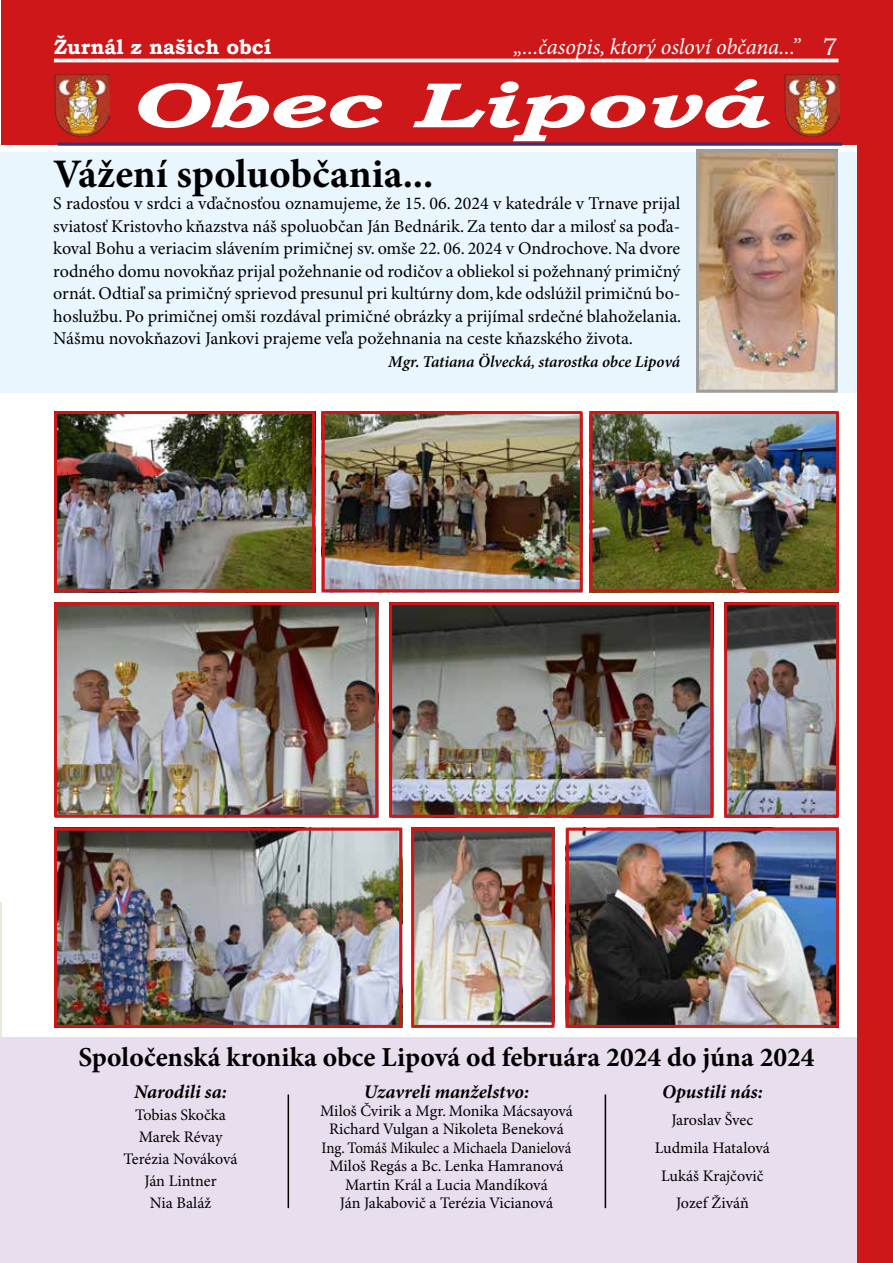
<style>
.page{position:relative;width:893px;height:1263px;background:#fff}
.page>*{position:absolute;margin:0;border:0;box-sizing:border-box;transform-origin:0 0}
.t1{font:italic 700 64.05px "Bookman Old Style";color:#fff;scale:1.58 1}
.t2{font:700 40.5px "Minion Pro";color:#000}
.t3{font:700 27.45px "Minion Pro";color:#000}
.t4{font:italic 22.5px "Minion Pro";letter-spacing:-.005em;color:#fff}
.t5{font:700 20.7px "Bookman Old Style";color:#fff}
.t6{font:italic 700 19.35px "Minion Pro";letter-spacing:-.005em;color:#000}
.t7{font:18px/22.5px "Minion Pro";letter-spacing:-.005em;color:#000;text-align:justify}
.t8{font:italic 600 16.5px "Minion Pro";letter-spacing:-.005em;color:#000}
.t9{font:16.05px/18.5px "Minion Pro";color:#000;text-align:center}
.s1{font-family:"Bookman Old Style";font-style:normal;font-size:24px}
</style>
<div class="page">
<hr style="left:0;top:903px;width:1px;height:360px;background:#e2edd9">
<img style="left:58px;top:415px;width:253px;height:173px">
<div style="left:54px;top:411px;width:261px;height:181px;border:3px solid #cd1719"></div>
<img style="left:593px;top:415px;width:242px;height:173px">
<div style="left:589px;top:411px;width:250px;height:181px;border:3px solid #cd1719"></div>
<img style="left:728px;top:606px;width:107px;height:208px">
<div style="left:724px;top:602px;width:115px;height:216px;border:3px solid #cd1719"></div>
<img style="left:393px;top:606px;width:316px;height:208px">
<div style="left:389px;top:602px;width:324px;height:216px;border:3px solid #cd1719"></div>
<img style="left:58px;top:606px;width:316px;height:208px">
<div style="left:54px;top:602px;width:324px;height:216px;border:3px solid #cd1719"></div>
<img style="left:326px;top:415px;width:253px;height:173px">
<div style="left:322px;top:411px;width:261px;height:181px;border:3px solid #cd1719"></div>
<img style="left:58px;top:832px;width:340px;height:192px">
<div style="left:54px;top:828px;width:348px;height:200px;border:3px solid #cd1719"></div>
<img style="left:570px;top:832px;width:265px;height:192px">
<div style="left:566px;top:828px;width:273px;height:200px;border:3px solid #cd1719"></div>
<img style="left:415px;top:832px;width:136px;height:192px">
<div style="left:411px;top:828px;width:144px;height:200px;border:3px solid #cd1719"></div>
<div style="left:0;top:152px;width:893px;height:241px;background:#eaf6fe"></div>
<div style="left:0;top:1037px;width:893px;height:226px;background:#e8deed"></div>
<div style="left:1px;top:0;width:892px;height:145px;background:#cd1719"></div>
<hr style="left:57px;top:143px;width:785px;height:3px;background:#283583">
<img style="left:55px;top:74px;width:55px;height:63px">
<img style="left:784px;top:74px;width:55px;height:63px">
<div style="left:858px;top:0;width:35px;height:1263px;background:#cd1719"></div>
<hr style="left:288px;top:1094px;width:1px;height:114px;background:#000">
<hr style="left:605px;top:1094px;width:1px;height:114px;background:#000">
<img style="left:700px;top:154px;width:134px;height:235px">
<div style="left:696px;top:150px;width:142px;height:243px;border:3px solid #9d9d9c"></div>
<hr style="left:54px;top:59px;width:784px;height:3px;background:#fff">
<p class="t5" style="left:54px;top:32px;width:219px">Žurnál z našich obcí</p>
<p class="t4" style="left:513px;top:33px;width:326px">„...časopis, ktorý osloví občana...” <span class="s1">7</span></p>
<h1 class="t1" style="left:128px;top:58px;width:405px">Obec Lipová</h1>
<h2 class="t2" style="left:53px;top:150px;width:382px">Vážení spoluobčania...</h2>
<p class="t7" style="left:53px;top:193px;width:629px">S radosťou v srdci a vďačnosťou oznamujeme, že 15. 06. 2024 v katedrále v Trnave prijal sviatosť Kristovho kňazstva náš spoluobčan Ján Bednárik. Za tento dar a milosť sa poďa&shy;koval Bohu a veriacim slávením primičnej sv. omše 22. 06. 2024 v Ondrochove. Na dvore rodného domu novokňaz prijal požehnanie od rodičov a obliekol si požehnaný primičný ornát. Odtiaľ sa primičný sprievod presunul pri kultúrny dom, kde odslúžil primičnú bo&shy;hoslužbu. Po primičnej omši rozdával primičné obrázky a prijímal srdečné blahoželania.<br>Nášmu novokňazovi Jankovi prajeme veľa požehnania na ceste kňazského života.</p>
<p class="t8" style="left:388px;top:352px;width:294px">Mgr. Tatiana Ölvecká, starostka obce Lipová</p>
<h3 class="t3" style="left:78px;top:1041px;width:738px">Spoločenská kronika obce Lipová od februára 2024 do júna 2024</h3>
<p class="t6" style="left:134px;top:1080px;width:94px">Narodili sa:</p>
<p class="t9" style="left:124px;top:1104px;width:115px;line-height:22px">Tobias Skočka<br>Marek Révay<br>Terézia Nováková<br>Ján Lintner<br>Nia Baláž</p>
<p class="t6" style="left:364px;top:1080px;width:167px">Uzavreli manželstvo:</p>
<p class="t9" style="left:320px;top:1102px;width:254px">Miloš Čvirik a Mgr. Monika Mácsayová Richard Vulgan a Nikoleta Beneková Ing. Tomáš Mikulec a Michaela Danielová Miloš Regás a Bc. Lenka Hamranová Martin Král a Lucia Mandíková<br>Ján Jakabovič a Terézia Vicianová</p>
<p class="t6" style="left:662px;top:1080px;width:102px">Opustili nás:</p>
<p class="t9" style="left:655px;top:1107px;width:116px;line-height:27.6px">Jaroslav Švec<br>Ludmila Hatalová<br>Lukáš Krajčovič<br>Jozef Živáň</p>
</div>
